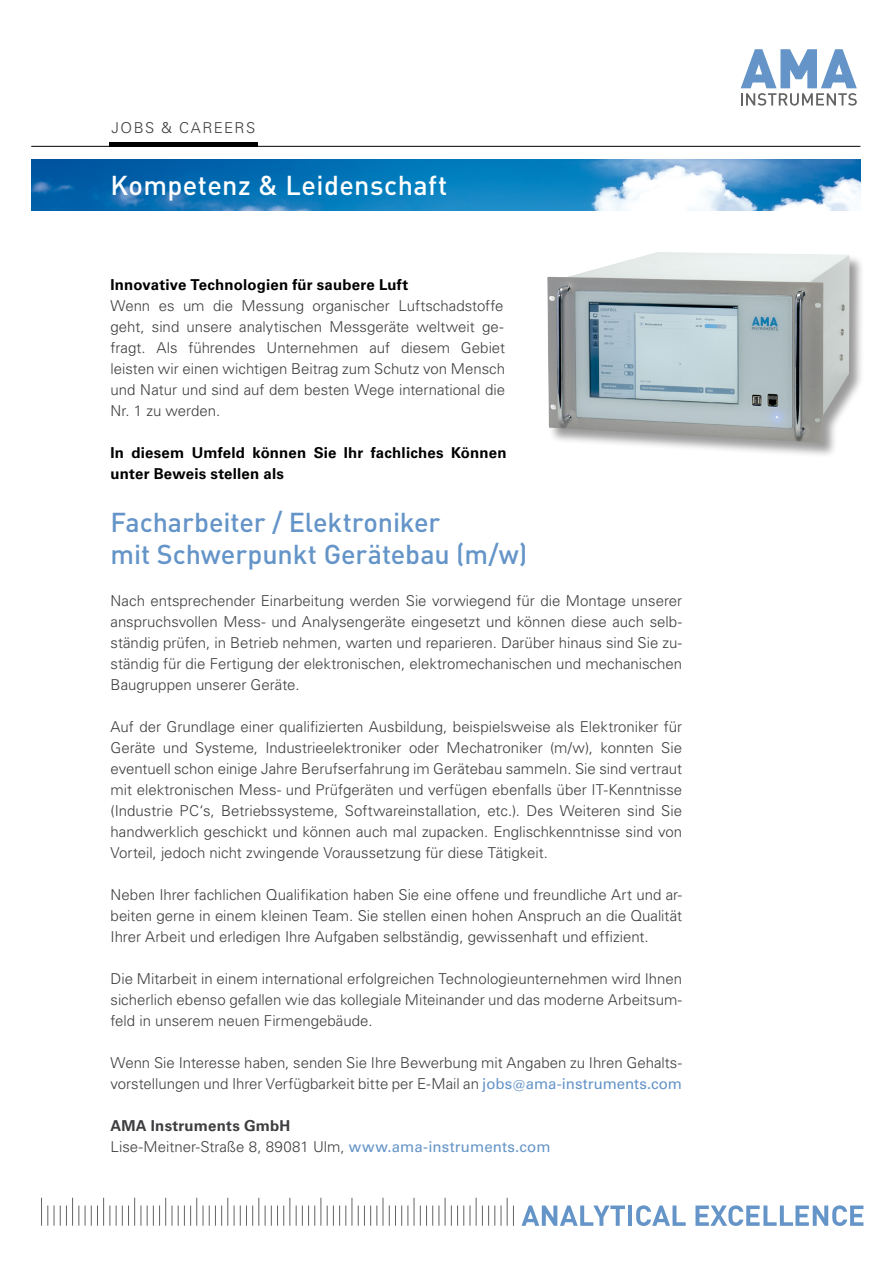
<style>
.page{position:relative;width:893px;height:1263px;background:#fff}
.page>*{position:absolute;margin:0;border:0;box-sizing:border-box;transform-origin:0 0}
.t1{font:500 27px/31.5px "DIN Pro";letter-spacing:-.005em;color:#6494c8}
.t2{font:500 27px "DIN Pro";letter-spacing:.015em;color:#fff}
.t3{font:300 15px/21px "Univers LT Std";color:#3e3d40;text-align:justify}
.t4{font:700 15px/21px "Univers LT Std";letter-spacing:.01em;color:#000}
.t5{font:300 15px "Univers LT Std";letter-spacing:.1em;color:#3e3d40}
.s1{font-weight:400;color:#6494c8}
.s2{font-weight:700}
</style>
<div class="page">
<svg style="left:741px;top:49px;width:116px;height:57px"></svg>
<svg style="left:521px;top:1205px;width:104px;height:21px"></svg>
<hr style="left:628px;top:1205px;width:4px;height:21px;background:#6494c8">
<svg style="left:636px;top:1205px;width:50px;height:21px"></svg>
<svg style="left:695px;top:1205px;width:168px;height:21px"></svg>
<svg style="left:41px;top:1198px;width:7px;height:28px"></svg>
<svg style="left:54px;top:1198px;width:25px;height:28px"></svg>
<svg style="left:85px;top:1198px;width:25px;height:28px"></svg>
<svg style="left:116px;top:1198px;width:25px;height:28px"></svg>
<svg style="left:147px;top:1198px;width:19px;height:28px"></svg>
<svg style="left:172px;top:1198px;width:25px;height:28px"></svg>
<svg style="left:203px;top:1198px;width:25px;height:28px"></svg>
<svg style="left:234px;top:1198px;width:25px;height:28px"></svg>
<svg style="left:265px;top:1198px;width:25px;height:28px"></svg>
<svg style="left:296px;top:1198px;width:25px;height:28px"></svg>
<svg style="left:327px;top:1198px;width:25px;height:28px"></svg>
<svg style="left:358px;top:1205px;width:19px;height:21px"></svg>
<svg style="left:383px;top:1198px;width:25px;height:28px"></svg>
<svg style="left:414px;top:1198px;width:25px;height:28px"></svg>
<svg style="left:445px;top:1198px;width:19px;height:28px"></svg>
<svg style="left:470px;top:1198px;width:25px;height:28px"></svg>
<svg style="left:501px;top:1198px;width:13px;height:28px"></svg>
<img style="left:31px;top:159px;width:829px;height:51px">
<hr style="left:31px;top:146px;width:829px;height:1px;background:#000">
<div style="left:109px;top:142px;width:149px;height:5px;background:#000"></div>
<div style="left:547px;top:251px;width:318px;height:207px;background:#000;opacity:.4"></div>
<img style="left:547px;top:252px;width:303px;height:191px">
<p class="t5" style="left:112px;top:119px;width:145px">JOBS &amp; CAREERS</p>
<h1 class="t2" style="left:111px;top:167px;width:338px">Kompetenz &amp; Leidenschaft</h1>
<p class="t4" style="left:111px;top:275px;width:299px">Innovative Technologien für saubere Luft</p>
<p class="t3" style="left:111px;top:296px;width:396px">Wenn es um die Messung organischer Luftschadstoffe geht, sind unsere analytischen Messgeräte weltweit ge&shy;fragt. Als führendes Unternehmen auf diesem Gebiet leisten wir einen wichtigen Beitrag zum Schutz von Mensch und Natur und sind auf dem besten Wege international die Nr. 1 zu werden.</p>
<p class="t4" style="left:111px;top:443px;width:397px">In diesem Umfeld können Sie Ihr fachliches Können unter Beweis stellen als</p>
<h1 class="t1" style="left:111px;top:505px;width:418px">Facharbeiter / Elektroniker<br>mit Schwerpunkt Gerätebau (m/w)</h1>
<p class="t3" style="left:111px;top:590px;width:573px">Nach entsprechender Einarbeitung werden Sie vorwiegend für die Montage unserer anspruchsvollen Mess- und Analysengeräte eingesetzt und können diese auch selb&shy;ständig prüfen, in Betrieb nehmen, warten und reparieren. Darüber hinaus sind Sie zu&shy;ständig für die Fertigung der elektronischen, elektromechanischen und mechanischen Baugruppen unserer Geräte.</p>
<p class="t3" style="left:111px;top:716px;width:573px">Auf der Grundlage einer qualifizierten Ausbildung, beispielsweise als Elektroniker für Geräte und Systeme, Industrieelektroniker oder Mechatroniker (m/w), konnten Sie eventuell schon einige Jahre Berufserfahrung im Gerätebau sammeln. Sie sind vertraut mit elektronischen Mess- und Prüfgeräten und verfügen ebenfalls über IT-Kenntnisse (Industrie PC‘s, Betriebssysteme, Softwareinstallation, etc.). Des Weiteren sind Sie handwerklich geschickt und können auch mal zupacken. Englischkenntnisse sind von Vorteil, jedoch nicht zwingende Voraussetzung für diese Tätigkeit.</p>
<p class="t3" style="left:111px;top:884px;width:573px">Neben Ihrer fachlichen Qualifikation haben Sie eine offene und freundliche Art und ar&shy;beiten gerne in einem kleinen Team. Sie stellen einen hohen Anspruch an die Qualität Ihrer Arbeit und erledigen Ihre Aufgaben selbständig, gewissenhaft und effizient.</p>
<p class="t3" style="left:111px;top:968px;width:573px">Die Mitarbeit in einem international erfolgreichen Technologieunternehmen wird Ihnen sicherlich ebenso gefallen wie das kollegiale Miteinander und das moderne Arbeitsum&shy;feld in unserem neuen Firmengebäude.</p>
<p class="t3" style="left:111px;top:1052px;width:573px">Wenn Sie Interesse haben, senden Sie Ihre Bewerbung mit Angaben zu Ihren Gehalts&shy;vorstellungen und Ihrer Verfügbarkeit bitte per E-Mail an <span class="s1">jobs@ama-instruments.com</span></p>
<p class="t3" style="left:111px;top:1115px;width:442px"><span class="s2">AMA Instruments GmbH<br></span>Lise-Meitner-Straße 8, 89081 Ulm, <span class="s1">www.ama-instruments.com</span></p>
</div>
